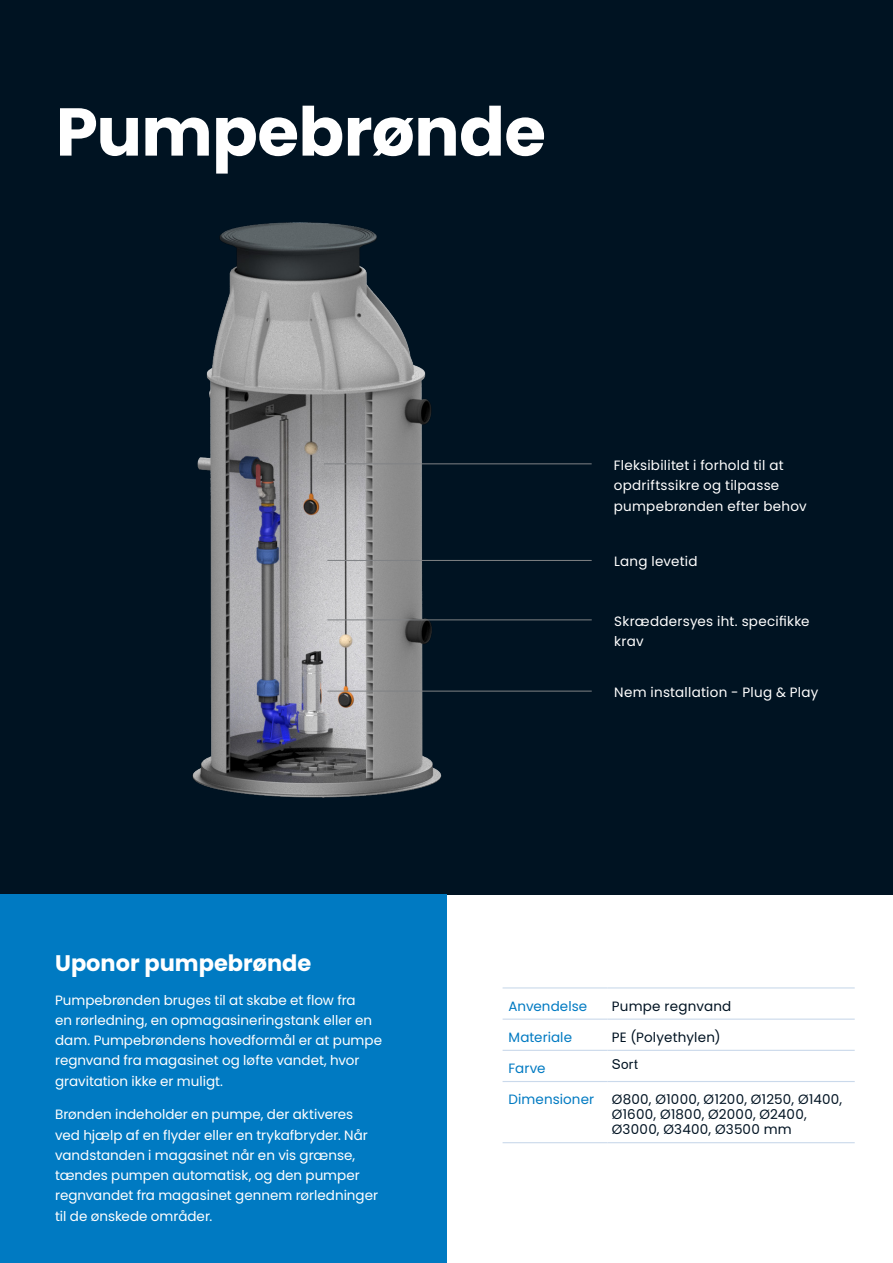
<style>
.page{position:relative;width:893px;height:1263px;background:#fff}
.page>*{position:absolute;margin:0;border:0;box-sizing:border-box;transform-origin:0 0}
.Large_Header_-_45pt{font:700 67.5px "Poppins";letter-spacing:-.01em;color:#fff}
.Subhead_-_15pt{font:700 22.5px "Poppins";color:#fff}
.Body_Copy_-_9pt{font:13.5px/20.2px "Poppins";color:#fff}
.Body_Copy_-_9pt-2{font:13.5px/20.2px "Poppins";letter-spacing:.02em;color:#fff}
.Body_text_2{font:13.5px/15px "Poppins";letter-spacing:.02em;color:#001322}
.Body_text_2-2{font:13.5px "Poppins";letter-spacing:.005em;color:#007ac2}
.Body_text_2-3{font:13.5px "Arial";color:#001322}
</style>
<div class="page">
<div style="left:0;top:0;width:893px;height:895px;background:#001322"></div>
<img style="left:192px;top:223px;width:393px;height:575px">
<div style="left:0;top:895px;width:446px;height:368px;background:#007ac2"></div>
<hr style="left:503px;top:987px;width:105px;height:1px;background:#cad9eb">
<hr style="left:608px;top:987px;width:247px;height:1px;background:#cad9eb">
<hr style="left:503px;top:1018px;width:105px;height:2px;background:#cad9eb">
<hr style="left:608px;top:1018px;width:247px;height:2px;background:#cad9eb">
<hr style="left:503px;top:1050px;width:105px;height:1px;background:#cad9eb">
<hr style="left:608px;top:1050px;width:247px;height:1px;background:#cad9eb">
<hr style="left:503px;top:1081px;width:105px;height:1px;background:#cad9eb">
<hr style="left:608px;top:1081px;width:247px;height:1px;background:#cad9eb">
<hr style="left:503px;top:1142px;width:105px;height:1px;background:#cad9eb">
<hr style="left:608px;top:1142px;width:247px;height:1px;background:#cad9eb">
<hr style="left:324px;top:464px;width:268px;height:1px;background:#808285">
<hr style="left:327px;top:560px;width:265px;height:1px;background:#808285">
<hr style="left:327px;top:620px;width:265px;height:1px;background:#808285">
<hr style="left:327px;top:691px;width:265px;height:1px;background:#808285">
<p class="Large_Header_-_45pt" style="left:56px;top:93px;width:492px">Pumpebrønde</p>
<p class="Body_Copy_-_9pt-2" style="left:614px;top:455px;width:194px">Fleksibilitet i forhold til at opdriftssikre og tilpasse pumpebrønden efter behov</p>
<p class="Body_Copy_-_9pt" style="left:614px;top:551px;width:85px">Lang levetid</p>
<p class="Body_Copy_-_9pt-2" style="left:614px;top:611px;width:197px">Skræddersyes iht. specifikke krav</p>
<p class="Body_Copy_-_9pt-2" style="left:614px;top:682px;width:206px">Nem installation - Plug &amp; Play</p>
<p class="Subhead_-_15pt" style="left:55px;top:950px;width:258px">Uponor pumpebrønde</p>
<p class="Body_Copy_-_9pt" style="left:55px;top:990px;width:328px">Pumpebrønden bruges til at skabe et flow fra<br>en rørledning, en opmagasineringstank eller en dam. Pumpebrøndens hovedformål er at pumpe regnvand fra magasinet og løfte vandet, hvor gravitation ikke er muligt.</p>
<p class="Body_Copy_-_9pt" style="left:55px;top:1104px;width:325px">Brønden indeholder en pumpe, der aktiveres ved hjælp af en flyder eller en trykafbryder. Når vandstanden i magasinet når en vis grænse, tændes pumpen automatisk, og den pumper regnvandet fra magasinet gennem rørledninger til de ønskede områder.</p>
<p class="Body_text_2-2" style="left:509px;top:998px;width:80px">Anvendelse</p>
<p class="Body_text_2" style="left:612px;top:998px;width:121px">Pumpe regnvand</p>
<p class="Body_text_2-2" style="left:509px;top:1029px;width:65px">Materiale</p>
<p class="Body_text_2" style="left:612px;top:1030px;width:110px">PE (Polyethylen)</p>
<p class="Body_text_2-2" style="left:509px;top:1060px;width:39px">Farve</p>
<p class="Body_text_2-3" style="left:612px;top:1054px;width:28px">Sort</p>
<p class="Body_text_2-2" style="left:509px;top:1092px;width:87px">Dimensioner</p>
<p class="Body_text_2" style="left:612px;top:1092px;width:232px">Ø800, Ø1000, Ø1200, Ø1250, Ø1400,<br>Ø1600, Ø1800, Ø2000, Ø2400,<br>Ø3000, Ø3400, Ø3500 mm</p>
</div>
